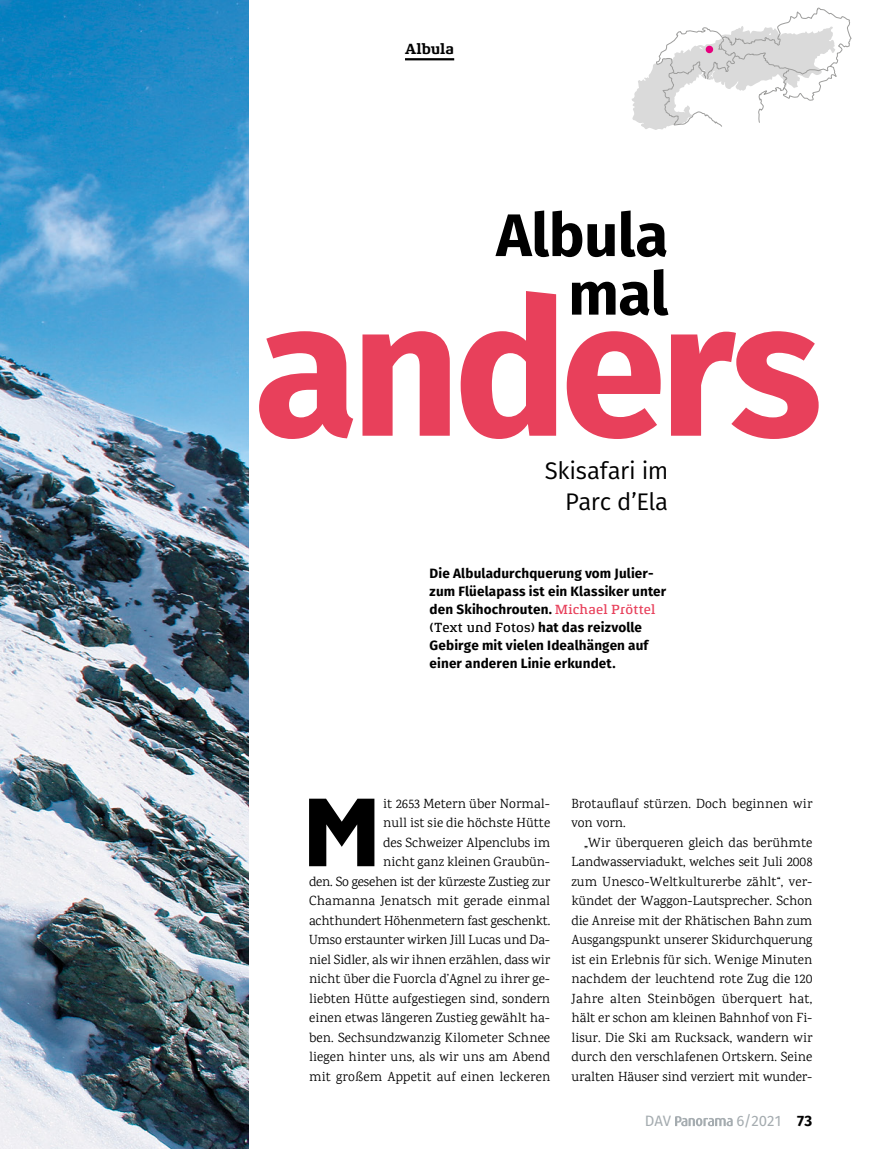
<style>
.page{position:relative;width:872px;height:1149px;background:#fff}
.page>*{position:absolute;margin:0;border:0;box-sizing:border-box;transform-origin:0 0}
.t1{font:700 190.5px "Fira Sans";letter-spacing:-.035em;color:#e8405b}
.t2{font:900 101.25px "Maven Pro";color:#000}
.t3{font:700 60px/58.5px "Fira Sans";letter-spacing:-.01em;color:#000;text-align:right}
.t4{font:24px/31px "Fira Sans";letter-spacing:-.015em;color:#000;text-align:right}
.t5{font:15px "Fira Sans";color:#a5acb0}
.t6{font:700 15px "Xenois Slab Pro";color:#000}
.t7{font:13.5px/19.5px "Karma";letter-spacing:.005em;color:#000;text-align:right}
.t8{font:700 13.5px/18px "Fira Sans";letter-spacing:.01em;color:#000}
.s1{font-family:"Xenois Slab Pro";font-weight:500;color:#e8405b}
.s2{font-family:"Xenois Slab Pro";font-weight:500}
.s3{font-weight:700;color:#000}
</style>
<div class="page">
<img style="left:0;top:0;width:249px;height:1148px">
<svg style="left:632px;top:7px;width:220px;height:123px"></svg>
<div style="left:705px;top:46px;width:8px;height:7px;background:#e6007d;border-radius:50%"></div>
<hr style="left:405px;top:58px;width:49px;height:2px;background:#000">
<svg style="left:675px;top:1116px;width:57px;height:9px"></svg>
<p class="t6" style="left:405px;top:40px;width:51px">Albula</p>
<h3 class="t3" style="left:496px;top:202px;width:174px">Albula mal</h3>
<h1 class="t1" style="left:254px;top:208px;width:569px">anders</h1>
<h3 class="t4" style="left:545px;top:454px;width:125px">Skisafari im<br>Parc dʼEla</h3>
<p class="t8" style="left:429px;top:563px;width:238px">Die Albuladurchquerung vom Julier&shy;zum Flüelapass ist ein Klassiker unter den Skihochrouten. <span class="s1">Michael Pröttel </span><span class="s2">(Text und Fotos)</span> hat das reizvolle Gebirge mit vielen Idealhängen auf einer anderen Linie erkundet.</p>
<p class="t7" style="left:309px;top:793px;width:243px">it 2653 Metern über Normal-<br>null ist sie die höchste Hütte<br>des Schweizer Alpenclubs im<br>nicht ganz kleinen Graubün-<br>den. So gesehen ist der kürzeste Zustieg zur Chamanna Jenatsch mit gerade einmal achthundert Höhenmetern fast geschenkt.<br>Umso erstaunter wirken Jill Lucas und Da&shy;niel Sidler, als wir ihnen erzählen, dass wir nicht über die Fuorcla d’Agnel zu ihrer ge&shy;liebten Hütte aufgestiegen sind, sondern einen etwas längeren Zustieg gewählt ha&shy;ben. Sechsundzwanzig Kilometer Schnee liegen hinter uns, als wir uns am Abend mit großem Appetit auf einen leckeren</p>
<p class="t7" style="left:571px;top:793px;width:242px;text-align:left">Brotauflauf stürzen. Doch beginnen wir von vorn.</p>
<h2 class="t2" style="left:300px;top:768px;width:84px">M</h2>
<p class="t7" style="left:571px;top:832px;width:242px;text-align:justify;text-indent:13px">„Wir überqueren gleich das berühmte Landwasserviadukt, welches seit Juli 2008 zum Unesco-Weltkulturerbe zählt“, ver&shy;kündet der Waggon-Lautsprecher. Schon die Anreise mit der Rhätischen Bahn zum Ausgangspunkt unserer Skidurchquerung ist ein Erlebnis für sich. Wenige Minuten nachdem der leuchtend rote Zug die 120<br>Jahre alten Steinbögen überquert hat, hält er schon am kleinen Bahnhof von Fi&shy;lisur. Die Ski am Rucksack, wandern wir durch den verschlafenen Ortskern. Seine uralten Häuser sind verziert mit wunder-</p>
<p class="t5" style="left:645px;top:1110px;width:28px">DAV</p>
<p class="t5" style="left:736px;top:1110px;width:77px">6/2021 <span class="s3">73</span></p>
</div>
